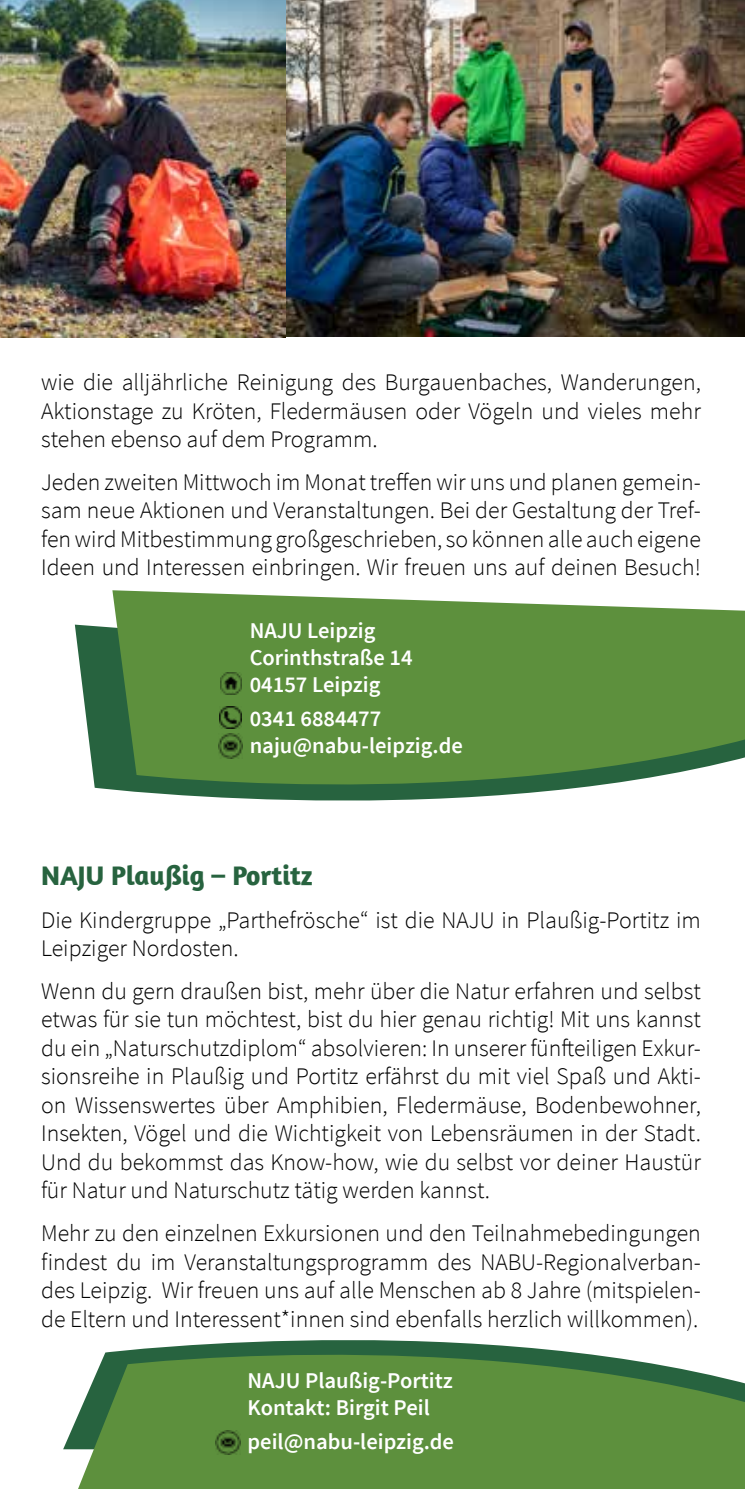
<style>
.page{position:relative;width:745px;height:1489px;background:#fff}
.page>*{position:absolute;margin:0;border:0;box-sizing:border-box;transform-origin:0 0}
.t1{font:700 27.5px "Amaranth";color:#27633f}
.t2{font:300 23.75px/28.5px "Source Sans Pro";color:#000;text-align:justify}
.t3{font:600 22.5px/27px "Source Sans Pro";color:#fff}
</style>
<div class="page">
<img style="left:285px;top:0;width:459px;height:337px">
<img style="left:0;top:0;width:285px;height:337px">
<svg style="left:75px;top:624px;width:37px;height:166px;fill:#27633f"></svg>
<svg style="left:112px;top:590px;width:632px;height:211px;background:#679650"></svg>
<img style="left:219px;top:706px;width:22px;height:22px">
<img style="left:218px;top:733px;width:24px;height:25px">
<img style="left:220px;top:672px;width:21px;height:22px">
<svg style="left:78px;top:1340px;width:666px;height:148px;background:#63934d"></svg>
<img style="left:216px;top:1430px;width:24px;height:24px">
<p class="t2" style="left:41px;top:368px;width:660px">wie die alljährliche Reinigung des Burgauenbaches, Wanderungen, Aktionstage zu Kröten, Fledermäusen oder Vögeln und vieles mehr stehen ebenso auf dem Programm.</p>
<p class="t2" style="left:41px;top:468px;width:660px">Jeden zweiten Mittwoch im Monat treffen wir uns und planen gemein&shy;sam neue Aktionen und Veranstaltungen. Bei der Gestaltung der Tref&shy;fen wird Mitbestimmung großgeschrieben, so können alle auch eigene Ideen und Interessen einbringen. Wir freuen uns auf deinen Besuch!</p>
<p class="t3" style="left:249px;top:617px;width:164px">NAJU Leipzig<br>Corinthstraße 14<br>04157 Leipzig</p>
<p class="t3" style="left:249px;top:705px;width:214px">0341 6884477 naju@nabu-leipzig.de</p>
<p class="t1" style="left:41px;top:858px;width:273px">NAJU Plaußig – Portitz</p>
<p class="t2" style="left:41px;top:905px;width:660px">Die Kindergruppe „Parthefrösche“ ist die NAJU in Plaußig-Portitz im<br>Leipziger Nordosten.</p>
<p class="t2" style="left:41px;top:976px;width:661px">Wenn du gern draußen bist, mehr ü ber die Natur erfahren und selbst etwas fü r sie tun möchtest, bist du hier genau richtig! Mit uns kannst du ein „Naturschutzdiplom“ absolvieren: In unserer fü nfteiligen Exkur&shy;sionsreihe in Plaußig und Portitz erfährst du mit viel Spaß und Akti&shy;on Wissenswertes ü ber Amphibien, Fledermäuse, Bodenbewohner, Insekten, Vögel und die Wichtigkeit von Lebensräumen in der Stadt.<br>Und du bekommst das Know-how, wie du selbst vor deiner Haustü r fü r Natur und Naturschutz tätig werden kannst.</p>
<p class="t2" style="left:41px;top:1218px;width:660px">Mehr zu den einzelnen Exkursionen und den Teilnahmebedingungen findest du im Veranstaltungsprogramm des NABU-Regionalverban&shy;des Leipzig. Wir freuen uns auf alle Menschen ab 8 Jahre (mitspielen&shy;de Eltern und Interessent*innen sind ebenfalls herzlich willkommen).</p>
<p class="t3" style="left:247px;top:1366px;width:207px">NAJU Plaußig-Portitz<br>Kontakt: Birgit Peil</p>
<p class="t3" style="left:247px;top:1428px;width:208px">peil@nabu-leipzig.de</p>
</div>
